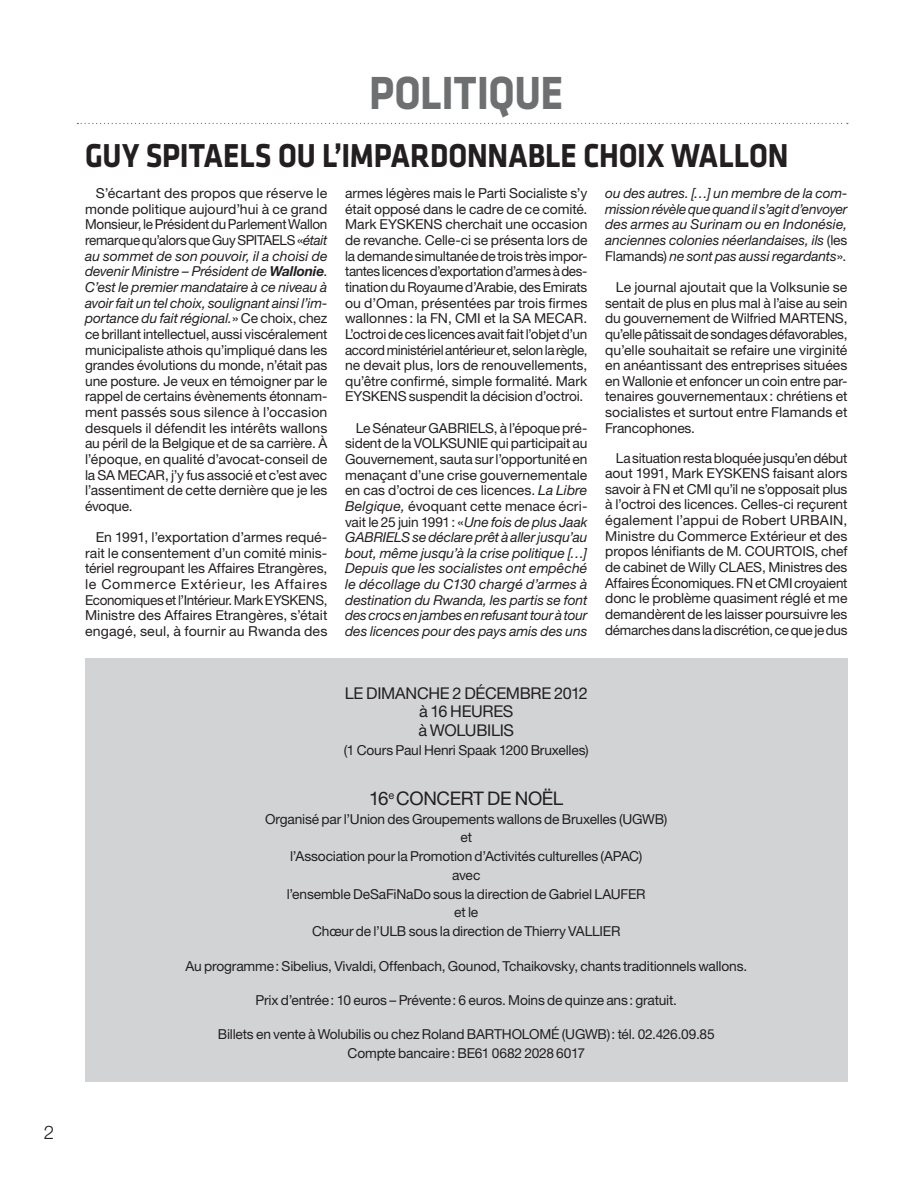
<style>
.page{position:relative;width:922px;height:1188px;background:#fff}
.page>*{position:absolute;margin:0;border:0;box-sizing:border-box;transform-origin:0 0}
.t1{font:700 48.12px "Klavika";letter-spacing:-.01em;color:#6d6f71;scale:.89 1}
.t2{font:700 34.38px "Klavika";letter-spacing:-.005em;color:#231f20;scale:.89 1}
.t3{font:18.75px "Helvetica Neue LT Std";letter-spacing:-.015em;color:#231f20}
.t4{font:300 18.75px "Helvetica Neue LT Std";color:#231f20}
.t5{font:16.25px/18.8px "Helvetica Neue LT Std";letter-spacing:-.02em;color:#231f20;text-align:center}
.t6{font:13.75px/15.6px "Helvetica Neue LT Std";letter-spacing:-.015em;color:#231f20;text-align:justify}
.t7{font:italic 13.75px/15.6px "Helvetica Neue LT Std";letter-spacing:-.005em;color:#231f20;text-align:justify}
.s1{font-style:italic}
.s2{font-weight:700;font-style:italic}
.s3{font-style:normal}
</style>
<div class="page">
<svg style="left:77px;top:123px;width:770px;height:1px"></svg>
<div style="left:85px;top:658px;width:762px;height:423px;background:#d1d3d4"></div>
<h3 class="t4" style="left:44px;top:1120px;width:12px">2</h3>
<h1 class="t1" style="left:369px;top:66px;width:220px">POLITIQUE</h1>
<h2 class="t2" style="left:85px;top:137px;width:791px">GUY SPITAELS OU L’IMPARDONNABLE CHOIX WALLON</h2>
<p class="t6" style="left:85px;top:185px;width:244px;text-indent:11px">S’écartant des propos que réserve le monde politique aujourd’hui à ce grand Monsieur, le Président du Parlement Wallon remarque qu’alors que Guy SPITAELS «<span class="s1">était au sommet de son pouvoir, il a choisi de devenir Ministre – Président de</span> <span class="s2">Wallonie</span>.<br><span class="s1">C’est le premier mandataire à ce niveau à avoir fait un tel choix, soulignant ainsi l’im&shy;portance du fait régional.</span>» Ce choix, chez ce brillant intellectuel, aussi viscéralement municipaliste athois qu’impliqué dans les grandes évolutions du monde, n’était pas une posture. Je veux en témoigner par le rappel de certains évènements étonnam&shy;ment passés sous silence à l’occasion desquels il défendit les intérêts wallons au péril de la Belgique et de sa carrière. À l’époque, en qualité d’avocat-conseil de la SA MECAR, j’y fus associé et c’est avec l’assentiment de cette dernière que je les évoque.</p>
<p class="t6" style="left:85px;top:529px;width:244px;text-indent:11px">En 1991, l’exportation d’armes requé&shy;rait le consentement d’un comité minis&shy;tériel regroupant les Affaires Etrangères, le Commerce Extérieur, les Affaires Economiques et l’Intérieur. Mark EYSKENS, Ministre des Affaires Etrangères, s’était engagé, seul, à fournir au Rwanda des</p>
<p class="t6" style="left:345px;top:185px;width:244px">armes légères mais le Parti Socialiste s’y était opposé dans le cadre de ce comité.<br>Mark EYSKENS cherchait une occasion de revanche. Celle-ci se présenta lors de la demande simultanée de trois très impor&shy;tantes licences d’exportation d’armes à des&shy;tination du Royaume d’Arabie, des Emirats ou d’Oman, présentées par trois firmes wallonnes: la FN, CMI et la SA MECAR.<br>L’octroi de ces licences avait fait l’objet d’un accord ministériel antérieur et, selon la règle, ne devait plus, lors de renouvellements, qu’être confirmé, simple formalité. Mark EYSKENS suspendit la décision d’octroi.</p>
<p class="t7" style="left:345px;top:419px;width:244px;text-indent:11px"><span class="s3">Le Sénateur GABRIELS, à l’époque pré&shy;sident de la VOLKSUNIE qui participait au Gouvernement, sauta sur l’opportunité en menaçant d’une crise gouvernementale en cas d’octroi de ces licences.</span> La Libre Belgique, <span class="s3">évoquant cette menace écri&shy;vait le 25 juin 1991: «</span>Une fois de plus Jaak GABRIELS se déclare prêt à aller jusqu’au bout, même jusqu’à la crise politique […] Depuis que les socialistes ont empêché le décollage du C130 chargé d’armes à destination du Rwanda, les partis se font des crocs en jambes en refusant tour à tour des licences pour des pays amis des uns</p>
<p class="t7" style="left:605px;top:185px;width:244px">ou des autres. […] un membre de la com&shy;mission révèle que quand il s’agit d’envoyer des armes au Surinam ou en Indonésie, anciennes colonies néerlandaises, ils <span class="s3">(les Flamands)</span> ne sont pas aussi regardants<span class="s3">».</span></p>
<p class="t6" style="left:605px;top:279px;width:244px;text-indent:11px">Le journal ajoutait que la Volksunie se sentait de plus en plus mal à l’aise au sein du gouvernement de Wilfried MARTENS, qu’elle pâtissait de sondages défavorables, qu’elle souhaitait se refaire une virginité en anéantissant des entreprises situées en Wallonie et enfoncer un coin entre par&shy;tenaires gouvernementaux: chrétiens et socialistes et surtout entre Flamands et Francophones.</p>
<p class="t6" style="left:605px;top:449px;width:244px;text-indent:11px">La situation resta bloquée jusqu’en début aout 1991, Mark EYSKENS faisant alors savoir à FN et CMI qu’il ne s’opposait plus à l’octroi des licences. Celles-ci reçurent également l’appui de Robert URBAIN, Ministre du Commerce Extérieur et des propos lénifiants de M. COURTOIS, chef de cabinet de Willy CLAES, Ministres des Affaires Économiques. FN et CMI croyaient donc le problème quasiment réglé et me demandèrent de les laisser poursuivre les démarches dans la discrétion, ce que je dus</p>
<p class="t5" style="left:345px;top:683px;width:244px">LE DIMANCHE 2 DÉCEMBRE 2012 à 16 HEURES<br>à WOLUBILIS</p>
<p class="t6" style="left:344px;top:741px;width:246px">(1 Cours Paul Henri Spaak 1200 Bruxelles)</p>
<h3 class="t3" style="left:369px;top:786px;width:195px">16<sup>e</sup> CONCERT DE NOËL</h3>
<p class="t6" style="left:265px;top:809px;width:403px;line-height:18.8px;text-align:center">Organisé par l’Union des Groupements wallons de Bruxelles (UGWB) et<br>l’Association pour la Promotion d’Activités culturelles (APAC)<br>avec<br>l’ensemble DeSaFiNaDo sous la direction de Gabriel LAUFER<br>et le<br>Chœur de l’ULB sous la direction de Thierry VALLIER</p>
<p class="t6" style="left:185px;top:957px;width:563px">Au programme: Sibelius, Vivaldi, Offenbach, Gounod, Tchaikovsky, chants traditionnels wallons.</p>
<p class="t6" style="left:255px;top:991px;width:423px">Prix d’entrée: 10 euros – Prévente: 6 euros. Moins de quinze ans: gratuit.</p>
<p class="t6" style="left:218px;top:1024px;width:498px;line-height:18.8px;text-align:center">Billets en vente à Wolubilis ou chez Roland BARTHOLOMÉ (UGWB): tél. 02.426.09.85<br>Compte bancaire: BE61 0682 2028 6017</p>
</div>
